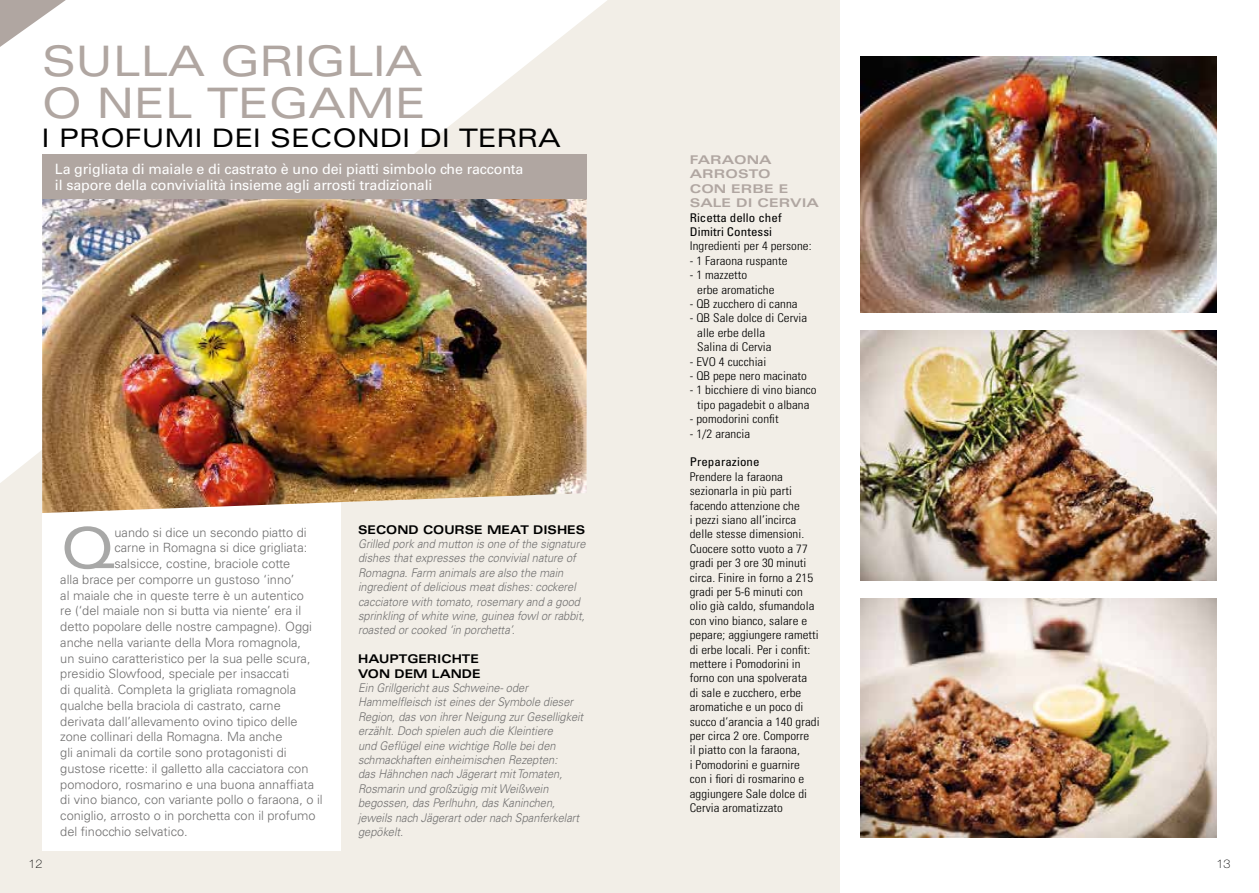
<style>
.page{position:relative;width:1259px;height:893px;background:#fff}
.page>*{position:absolute;margin:0;border:0;box-sizing:border-box;transform-origin:0 0}
.t1{font:expanded 56.4px "Univers";color:#a8a8a7}
.t2{font:expanded 42px/42px "Univers";letter-spacing:-.01em;color:#b0a6a1}
.t3{font:expanded 25.5px "Univers";color:#000}
.t4{font:14.25px/16.5px "Univers";letter-spacing:-.01em;color:#fff}
.t5{font:300 12.75px "Univers";color:#706f6f}
.t6{font:300 condensed 12px/14.4px "Univers";letter-spacing:.005em;color:#000;scale:1.08 1}
.t7{font:italic 300 12px/14.4px "Univers";color:#706f6f;scale:.92 1}
.t8{font:700 expanded 12px/14.4px "Univers";color:#000;scale:.96 1}
.t9{font:condensed 12px/14.4px "Univers";letter-spacing:.005em;color:#000;scale:1.08 1}
.t10{font:700 expanded 12px/14.4px "Univers";letter-spacing:.005em;color:#b0a6a1;scale:1.08 1}
.t11{font:100 12px "Helvetica Neue LT Std";color:#000;scale:1.05 1}
</style>
<div class="page">
<div style="left:0;top:0;width:839px;height:893px;background:#f2eee7"></div>
<svg style="left:0;top:0;width:607px;height:483px;fill:#fff"></svg>
<div style="left:42px;top:496px;width:299px;height:354px;background:#fff"></div>
<svg style="left:0;top:0;width:66px;height:47px;background:#d7d2d0"></svg>
<img style="left:42px;top:199px;width:544px;height:314px">
<img style="left:860px;top:598px;width:356px;height:240px">
<img style="left:860px;top:330px;width:356px;height:251px">
<img style="left:860px;top:57px;width:356px;height:256px">
<div style="left:42px;top:154px;width:544px;height:45px;background:#b0a6a1"></div>
<h2 class="t2" style="left:42px;top:39px;width:385px">SULLA GRIGLIA<br>O NEL TEGAME</h2>
<h3 class="t3" style="left:42px;top:123px;width:520px">I PROFUMI DEI SECONDI DI TERRA</h3>
<p class="t4" style="left:55px;top:161px;width:470px">La grigliata di maiale e di castrato è uno dei piatti simbolo che racconta il sapore della convivialità insieme agli arrosti tradizionali</p>
<h1 class="t1" style="left:60px;top:515px;width:56px">Q</h1>
<p class="t5" style="left:115px;top:524px;width:194px">uando si dice un secondo piatto di</p>
<p class="t5" style="left:115px;top:540px;width:194px">carne in Romagna si dice grigliata:</p>
<p class="t5" style="left:115px;top:556px;width:177px">salsicce, costine, braciole cotte</p>
<p class="t5" style="left:60px;top:572px;width:236px">alla brace per comporre un gustoso ‘inno’</p>
<p class="t5" style="left:60px;top:587px;width:245px">al maiale che in queste terre è un autentico</p>
<p class="t5" style="left:60px;top:603px;width:242px">re (‘del maiale non si butta via niente’ era il</p>
<p class="t5" style="left:60px;top:619px;width:253px">detto popolare delle nostre campagne). Oggi</p>
<p class="t5" style="left:60px;top:635px;width:242px">anche nella variante della Mora romagnola,</p>
<p class="t5" style="left:60px;top:650px;width:252px">un suino caratteristico per la sua pelle scura,</p>
<p class="t5" style="left:60px;top:666px;width:231px">presidio Slowfood, speciale per insaccati</p>
<p class="t5" style="left:60px;top:682px;width:237px">di qualità. Completa la grigliata romagnola</p>
<p class="t5" style="left:60px;top:698px;width:222px">qualche bella braciola di castrato, carne</p>
<p class="t5" style="left:60px;top:713px;width:239px">derivata dall’allevamento ovino tipico delle</p>
<p class="t5" style="left:60px;top:729px;width:224px">zone collinari della Romagna. Ma anche</p>
<p class="t5" style="left:60px;top:745px;width:228px">gli animali da cortile sono protagonisti di</p>
<p class="t5" style="left:60px;top:761px;width:250px">gustose ricette: il galletto alla cacciatora con</p>
<p class="t5" style="left:60px;top:776px;width:255px">pomodoro, rosmarino e una buona annaffiata</p>
<p class="t5" style="left:60px;top:792px;width:264px">di vino bianco, con variante pollo o faraona, o il</p>
<p class="t5" style="left:60px;top:808px;width:257px">coniglio, arrosto o in porchetta con il profumo</p>
<p class="t5" style="left:60px;top:824px;width:129px">del finocchio selvatico.</p>
<p class="t8" style="left:358px;top:522px;width:238px">SECOND COURSE MEAT DISHES</p>
<p class="t7" style="left:358px;top:537px;width:249px">Grilled pork and mutton is one of the signature dishes that expresses the convivial nature of Romagna. Farm animals are also the main ingredient of delicious meat dishes: cockerel cacciatore with tomato, rosemary and a good sprinkling of white wine, guinea fowl or rabbit, roasted or cooked ‘in porchetta’.</p>
<p class="t8" style="left:358px;top:652px;width:129px">HAUPTGERICHTE<br>VON DEM LANDE</p>
<p class="t7" style="left:358px;top:681px;width:246px">Ein Grillgericht aus Schweine- oder Hammelfleisch ist eines der Symbole dieser Region, das von ihrer Neigung zur Geselligkeit erzählt. Doch spielen auch die Kleintiere<br>und Geflügel eine wichtige Rolle bei den schmackhaften einheimischen Rezepten:<br>das Hähnchen nach Jägerart mit Tomaten, Rosmarin und großzügig mit Weißwein begossen, das Perlhuhn, das Kaninchen, jeweils nach Jägerart oder nach Spanferkelart gepökelt.</p>
<p class="t10" style="left:690px;top:152px;width:121px">FARAONA<br>ARROSTO<br>CON ERBE E<br>SALE DI CERVIA</p>
<p class="t9" style="left:690px;top:210px;width:87px">Ricetta dello chef<br>Dimitri Contessi</p>
<p class="t6" style="left:690px;top:239px;width:114px">Ingredienti per 4 persone:</p>
<p class="t6" style="left:690px;top:253px;width:92px">- 1 Faraona ruspante</p>
<p class="t6" style="left:697px;top:268px;width:73px;text-indent:-8px">- 1 mazzetto<br>erbe aromatiche</p>
<p class="t6" style="left:690px;top:296px;width:101px">- QB zucchero di canna</p>
<p class="t6" style="left:697px;top:311px;width:103px;text-indent:-8px">- QB Sale dolce di Cervia alle erbe della<br>Salina di Cervia</p>
<p class="t6" style="left:690px;top:354px;width:72px">- EVO 4 cucchiai</p>
<p class="t6" style="left:690px;top:368px;width:110px">- QB pepe nero macinato</p>
<p class="t6" style="left:690px;top:383px;width:119px;text-align:center">- 1 bicchiere di vino bianco tipo pagadebit o albana</p>
<p class="t6" style="left:690px;top:412px;width:84px">- pomodorini confit</p>
<p class="t6" style="left:690px;top:426px;width:58px">- 1/2 arancia</p>
<p class="t9" style="left:690px;top:455px;width:66px">Preparazione</p>
<p class="t6" style="left:690px;top:469px;width:122px">Prendere la faraona sezionarla in più parti facendo attenzione che<br>i pezzi siano all’incirca delle stesse dimensioni.<br>Cuocere sotto vuoto a 77 gradi per 3 ore 30 minuti circa. Finire in forno a 215 gradi per 5-6 minuti con olio già caldo, sfumandola con vino bianco, salare e pepare; aggiungere rametti di erbe locali. Per i confit: mettere i Pomodorini in forno con una spolverata<br>di sale e zucchero, erbe aromatiche e un poco di succo d’arancia a 140 gradi per circa 2 ore. Comporre<br>il piatto con la faraona,<br>i Pomodorini e guarnire<br>con i fiori di rosmarino e aggiungere Sale dolce di<br>Cervia aromatizzato</p>
<p class="t11" style="left:28px;top:856px;width:15px">12</p>
<p class="t11" style="left:1216px;top:856px;width:15px">13</p>
</div>
